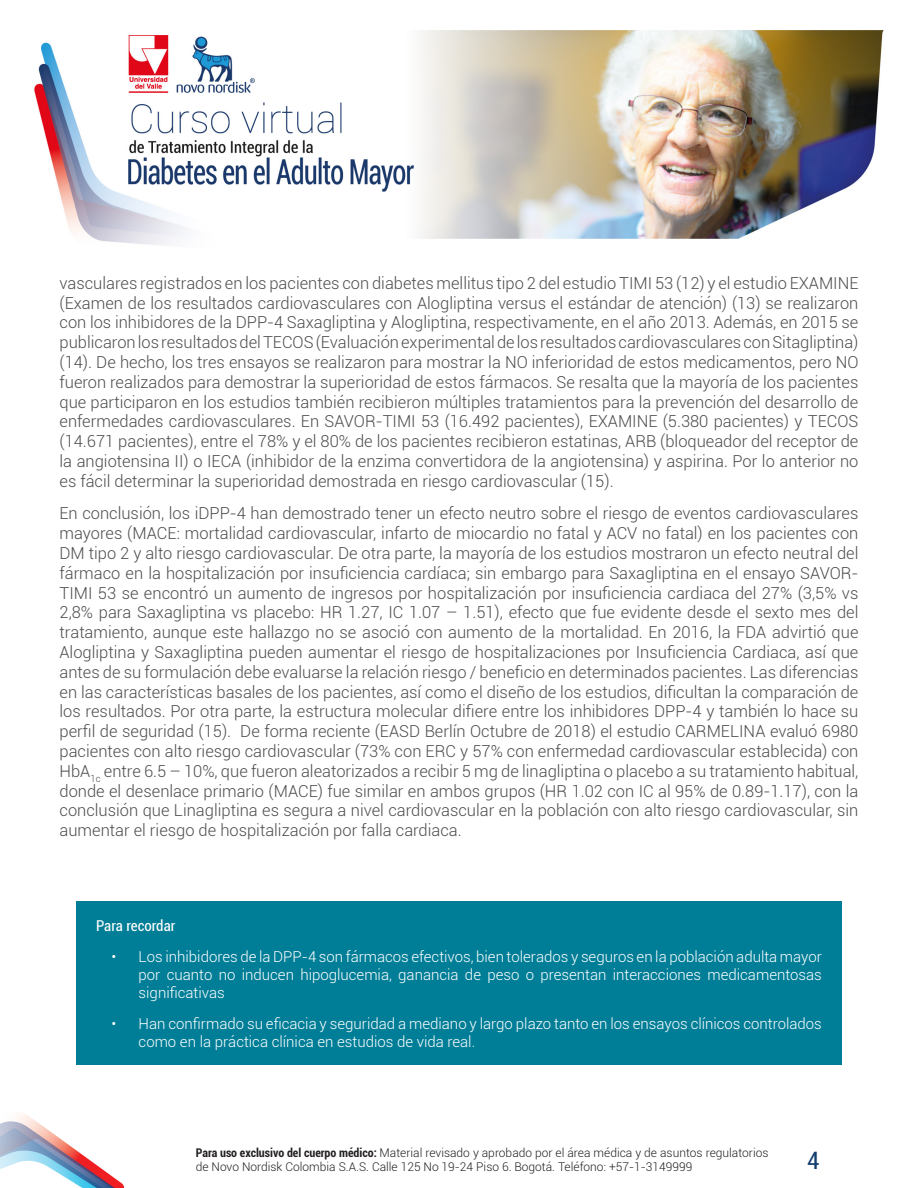
<style>
.page{position:relative;width:918px;height:1188px;background:#fff}
.page>*{position:absolute;margin:0;border:0;box-sizing:border-box;transform-origin:0 0}
.t1{font:condensed 24px "Roboto";color:#153f71}
.t2{font:300 16.5px/19.8px "Roboto";color:#4b4c4d;text-align:justify}
.t3{font:300 15px/18px "Roboto";color:#fff;text-align:justify}
.t4{font:condensed 15px "Roboto";color:#fff}
.t5{font:300 12px/14.4px "Roboto";color:#231f20}
.s1{font-weight:700;font-stretch:condensed}
</style>
<div class="page">
<img style="left:34px;top:30px;width:850px;height:216px">
<svg style="left:0;top:1113px;width:124px;height:75px"></svg>
<div style="left:76px;top:901px;width:766px;height:164px;background:#007e97"></div>
<p class="t2" style="left:60px;top:273px;width:801px">vasculares registrados en los pacientes con diabetes mellitus tipo 2 del estudio TIMI 53 (12) y el estudio EXAMINE (Examen de los resultados cardiovasculares con Alogliptina versus el estándar de atención) (13) se realizaron con los inhibidores de la DPP-4 Saxagliptina y Alogliptina, respectivamente, en el año 2013. Además, en 2015 se publicaron los resultados del TECOS (Evaluación experimental de los resultados cardiovasculares con Sitagliptina) (14). De hecho, los tres ensayos se realizaron para mostrar la NO inferioridad de estos medicamentos, pero NO fueron realizados para demostrar la superioridad de estos fármacos. Se resalta que la mayoría de los pacientes que participaron en los estudios también recibieron múltiples tratamientos para la prevención del desarrollo de enfermedades cardiovasculares. En SAVOR-TIMI 53 (16.492 pacientes), EXAMINE (5.380 pacientes) y TECOS (14.671 pacientes), entre el 78% y el 80% de los pacientes recibieron estatinas, ARB (bloqueador del receptor de la angiotensina II) o IECA (inhibidor de la enzima convertidora de la angiotensina) y aspirina. Por lo anterior no es fácil determinar la superioridad demostrada en riesgo cardiovascular (15).</p>
<p class="t2" style="left:60px;top:504px;width:800px">En conclusión, los iDPP-4 han demostrado tener un efecto neutro sobre el riesgo de eventos cardiovasculares mayores (MACE: mortalidad cardiovascular, infarto de miocardio no fatal y ACV no fatal) en los pacientes con DM tipo 2 y alto riesgo cardiovascular. De otra parte, la mayoría de los estudios mostraron un efecto neutral del fármaco en la hospitalización por insuficiencia cardíaca; sin embargo para Saxagliptina en el ensayo SAVOR-TIMI 53 se encontró un aumento de ingresos por hospitalización por insuficiencia cardiaca del 27% (3,5% vs 2,8% para Saxagliptina vs placebo: HR 1.27, IC 1.07 – 1.51), efecto que fue evidente desde el sexto mes del tratamiento, aunque este hallazgo no se asoció con aumento de la mortalidad. En 2016, la FDA advirtió que Alogliptina y Saxagliptina pueden aumentar el riesgo de hospitalizaciones por Insuficiencia Cardiaca, así que antes de su formulación debe evaluarse la relación riesgo / beneficio en determinados pacientes. Las diferencias en las características basales de los pacientes, así como el diseño de los estudios, dificultan la comparación de los resultados. Por otra parte, la estructura molecular difiere entre los inhibidores DPP-4 y también lo hace su perfil de seguridad (15). De forma reciente (EASD Berlín Octubre de 2018) el estudio CARMELINA evaluó 6980 pacientes con alto riesgo cardiovascular (73% con ERC y 57% con enfermedad cardiovascular establecida) con HbA<sub>1c</sub> entre 6.5 – 10%, que fueron aleatorizados a recibir 5 mg de linagliptina o placebo a su tratamiento habitual, donde el desenlace primario (MACE) fue similar en ambos grupos (HR 1.02 con IC al 95% de 0.89-1.17), con la conclusión que Linagliptina es segura a nivel cardiovascular en la población con alto riesgo cardiovascular, sin aumentar el riesgo de hospitalización por falla cardiaca.</p>
<p class="t4" style="left:96px;top:917px;width:81px">Para recordar</p>
<p class="t3" style="left:139px;top:948px;width:685px;text-indent:-27px">• Los inhibidores de la DPP-4 son fármacos efectivos, bien tolerados y seguros en la población adulta mayor por cuanto no inducen hipoglucemia, ganancia de peso o presentan interacciones medicamentosas significativas</p>
<p class="t3" style="left:139px;top:1015px;width:685px;text-indent:-27px">• Han confirmado su eficacia y seguridad a mediano y largo plazo tanto en los ensayos clínicos controlados como en la práctica clínica en estudios de vida real.</p>
<p class="t5" style="left:196px;top:1145px;width:574px"><span class="s1">Para uso exclusivo del cuerpo médico:</span> Material revisado y aprobado por el área médica y de asuntos regulatorios de Novo Nordisk Colombia S.A.S. Calle 125 No 19-24 Piso 6. Bogotá. Teléfono: +57-1-3149999</p>
<h1 class="t1" style="left:807px;top:1147px;width:14px">4</h1>
</div>
